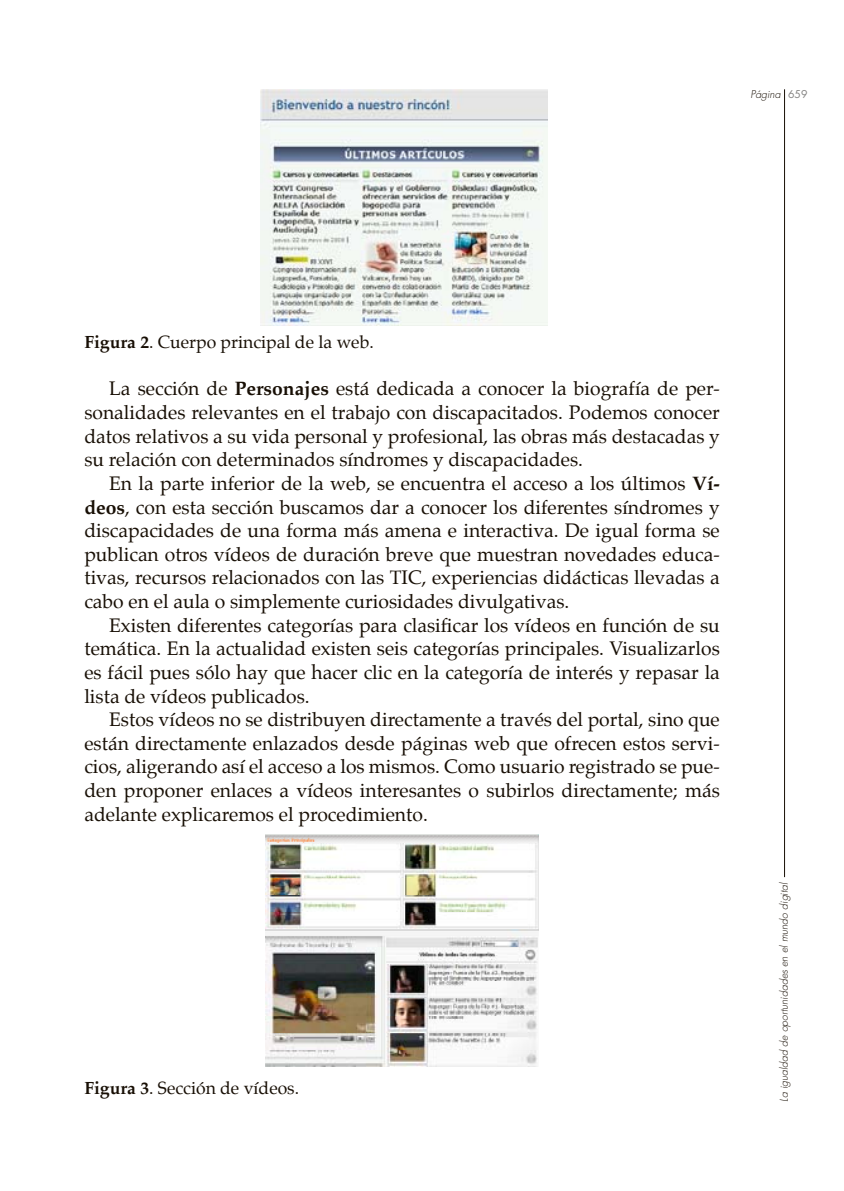
<style>
.page{position:relative;width:844px;height:1191px;background:#fff}
.page>*{position:absolute;margin:0;border:0;box-sizing:border-box;transform-origin:0 0}
.t1{font:19.25px/23.6px "Palatino";color:#180f05;text-align:justify}
.t2{font:17.5px "Palatino";color:#180f05}
.t3{font:italic 300 10.5px "Futura";color:#180f05}
.s1{font-weight:400;font-style:normal;color:#848382}
.s2{font-weight:700}
</style>
<div class="page">
<hr style="left:784px;top:89px;width:1px;height:788px;background:#180f05">
<img style="left:261px;top:89px;width:287px;height:237px">
<img style="left:265px;top:835px;width:273px;height:231px">
<p class="t3" style="left:750px;top:88px;width:59px">Página <span class="s1">659</span></p>
<p class="t2" style="left:84px;top:327px;width:291px"><span class="s2">Figura 2</span>. Cuerpo principal de la web.</p>
<p class="t1" style="left:84px;top:377px;width:636px;text-indent:25px">La sección de <span class="s2">Personajes</span> está dedicada a conocer la biografía de per&shy;sonalidades relevantes en el trabajo con discapacitados. Podemos conocer datos relativos a su vida personal y profesional, las obras más destacadas y su relación con determinados síndromes y discapacidades.</p>
<p class="t1" style="left:84px;top:471px;width:636px;text-indent:25px">En la parte inferior de la web, se encuentra el acceso a los últimos <span class="s2">Ví&shy;deos</span>, con esta sección buscamos dar a conocer los diferentes síndromes y discapacidades de una forma más amena e interactiva. De igual forma se publican otros vídeos de duración breve que muestran novedades educa&shy;tivas, recursos relacionados con las TIC, experiencias didácticas llevadas a cabo en el aula o simplemente curiosidades divulgativas.</p>
<p class="t1" style="left:84px;top:613px;width:636px;text-indent:25px">Existen diferentes categorías para clasificar los vídeos en función de su temática. En la actualidad existen seis categorías principales. Visualizarlos es fácil pues sólo hay que hacer clic en la categoría de interés y repasar la lista de vídeos publicados.</p>
<p class="t1" style="left:84px;top:707px;width:636px;text-indent:25px">Estos vídeos no se distribuyen directamente a través del portal, sino que están directamente enlazados desde páginas web que ofrecen estos servi&shy;cios, aligerando así el acceso a los mismos. Como usuario registrado se pue&shy;den proponer enlaces a vídeos interesantes o subirlos directamente; más adelante explicaremos el procedimiento.</p>
<p class="t2" style="left:84px;top:1073px;width:216px"><span class="s2">Figura 3</span>. Sección de vídeos.</p>
<p class="t3" style="left:777px;top:1101px;width:221px;rotate:-90deg">La igualdad de oportunidades en el mundo digital</p>
</div>
